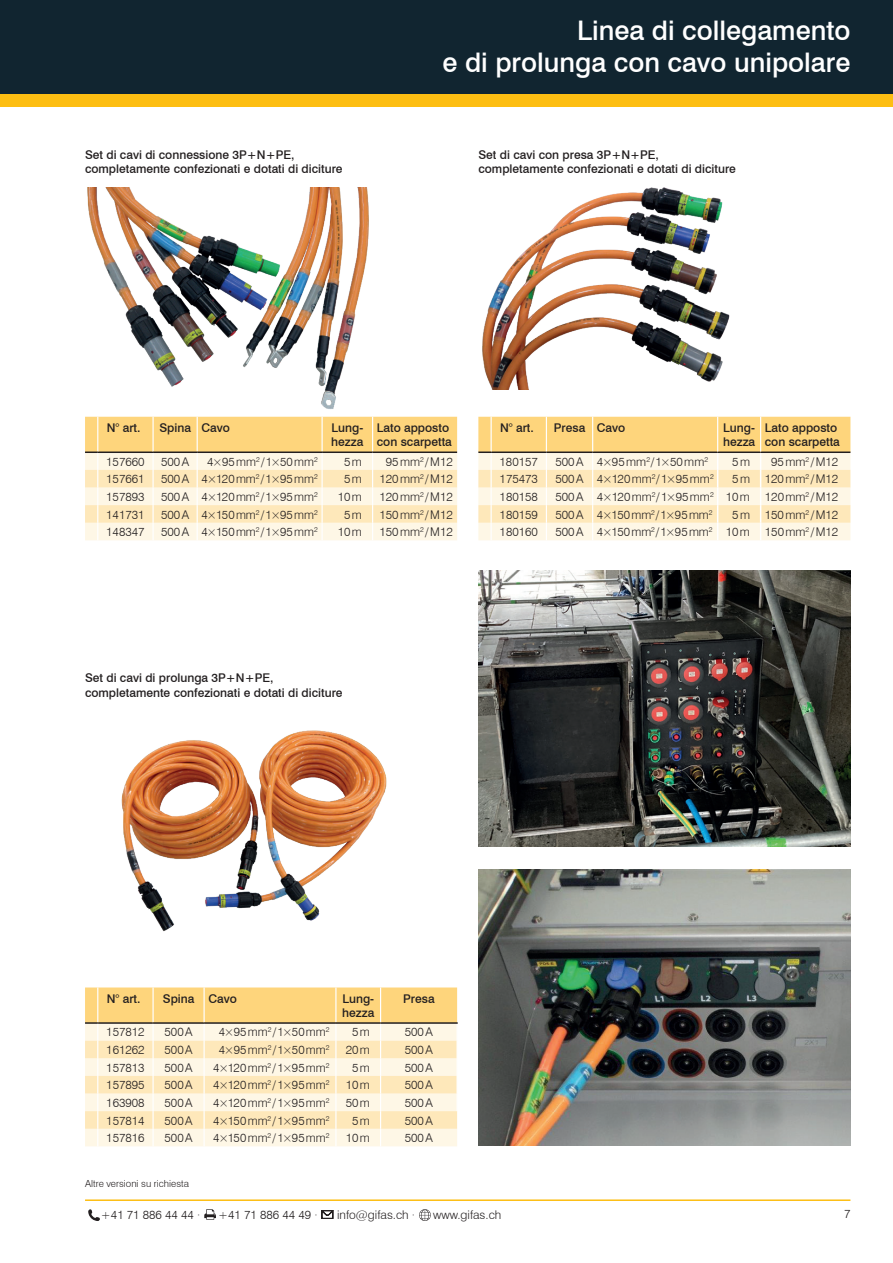
<style>
.page{position:relative;width:893px;height:1263px;background:#fff}
.page>*{position:absolute;margin:0;border:0;box-sizing:border-box;transform-origin:0 0}
.t1{font:500 27px/32.4px "Swiss 721 BT";color:#fff;text-align:right}
.t2{font:300 12px "Swiss 721 BT";color:#231f20}
.t3{font:500 12px/14.4px "Swiss 721 BT";color:#231f20}
.t4{font:300 9.75px "Swiss 721 BT";color:#231f20}
</style>
<div class="page">
<hr style="left:85px;top:1199px;width:765px;height:2px;background:#fdbe12">
<svg style="left:88px;top:1209px;width:12px;height:12px"></svg>
<svg style="left:204px;top:1209px;width:12px;height:11px"></svg>
<svg style="left:322px;top:1210px;width:11px;height:9px"></svg>
<svg style="left:419px;top:1209px;width:12px;height:12px"></svg>
<div style="left:0;top:64px;width:893px;height:42px;background:#fdbe12"></div>
<div style="left:0;top:0;width:893px;height:94px;background:#112530"></div>
<img style="left:85px;top:188px;width:299px;height:229px">
<img style="left:121px;top:730px;width:266px;height:202px">
<img style="left:482px;top:187px;width:248px;height:202px">
<img style="left:478px;top:570px;width:372px;height:276px">
<img style="left:478px;top:869px;width:372px;height:276px">
<svg style="left:85px;top:417px;width:372px;height:123px;background:#fbe6ba"></svg>
<svg style="left:478px;top:417px;width:372px;height:123px;background:#fbe6ba"></svg>
<svg style="left:85px;top:987px;width:373px;height:159px;background:#fce9c0"></svg>
<hr style="left:204px;top:1022px;width:132px;height:2px;background:#231f20">
<hr style="left:336px;top:1022px;width:45px;height:2px;background:#231f20">
<p class="t3" style="left:85px;top:147px;width:259px">Set di cavi di connessione 3P+N+PE, completamente confezionati e dotati di diciture</p>
<h1 class="t1" style="left:442px;top:14px;width:409px">Linea di collegamento<br>e di prolunga con cavo unipolare</h1>
<p class="t3" style="left:478px;top:147px;width:259px">Set di cavi con presa 3P+N+PE, completamente confezionati e dotati di diciture</p>
<p class="t3" style="left:107px;top:420px;width:35px">N° art.</p>
<p class="t3" style="left:159px;top:420px;width:72px">Spina Cavo</p>
<p class="t3" style="left:331px;top:420px;width:34px">Lung&shy;hezza</p>
<p class="t3" style="left:377px;top:420px;width:77px">Lato apposto con scarpetta</p>
<p class="t2" style="left:106px;top:454px;width:40px">157660</p>
<p class="t2" style="left:161px;top:454px;width:30px">500A</p>
<p class="t2" style="left:207px;top:454px;width:112px">4×95mm<sup>2</sup> /1×50mm<sup>2</sup></p>
<p class="t2" style="left:344px;top:454px;width:19px">5m</p>
<p class="t2" style="left:386px;top:454px;width:69px">95mm<sup>2</sup> /M12</p>
<p class="t2" style="left:106px;top:472px;width:40px">157661</p>
<p class="t2" style="left:161px;top:472px;width:158px">500A 4×120mm<sup>2</sup> /1×95mm<sup>2</sup></p>
<p class="t2" style="left:344px;top:472px;width:19px">5m</p>
<p class="t2" style="left:379px;top:472px;width:75px">120mm<sup>2</sup> /M12</p>
<p class="t2" style="left:106px;top:489px;width:40px">157893</p>
<p class="t2" style="left:161px;top:489px;width:158px">500A 4×120mm<sup>2</sup> /1×95mm<sup>2</sup></p>
<p class="t2" style="left:338px;top:489px;width:26px">10m</p>
<p class="t2" style="left:379px;top:489px;width:75px">120mm<sup>2</sup> /M12</p>
<p class="t2" style="left:106px;top:507px;width:40px">141731</p>
<p class="t2" style="left:161px;top:507px;width:158px">500A 4×150mm<sup>2</sup> /1×95mm<sup>2</sup></p>
<p class="t2" style="left:344px;top:507px;width:19px">5m</p>
<p class="t2" style="left:379px;top:507px;width:75px">150mm<sup>2</sup> /M12</p>
<p class="t2" style="left:106px;top:525px;width:40px">148347</p>
<p class="t2" style="left:161px;top:525px;width:158px">500A 4×150mm<sup>2</sup> /1×95mm<sup>2</sup></p>
<p class="t2" style="left:338px;top:525px;width:26px">10m</p>
<p class="t2" style="left:379px;top:525px;width:75px">150mm<sup>2</sup> /M12</p>
<p class="t3" style="left:500px;top:420px;width:35px">N° art.</p>
<p class="t3" style="left:554px;top:420px;width:73px">Presa Cavo</p>
<p class="t3" style="left:723px;top:420px;width:34px">Lung&shy;hezza</p>
<p class="t3" style="left:765px;top:420px;width:77px">Lato apposto con scarpetta</p>
<p class="t2" style="left:500px;top:454px;width:40px">180157</p>
<p class="t2" style="left:555px;top:454px;width:154px">500A 4×95mm<sup>2</sup>/1×50mm<sup>2</sup></p>
<p class="t2" style="left:732px;top:454px;width:19px">5m</p>
<p class="t2" style="left:771px;top:454px;width:69px">95mm<sup>2</sup> /M12</p>
<p class="t2" style="left:500px;top:472px;width:40px">175473</p>
<p class="t2" style="left:555px;top:472px;width:160px">500A 4×120mm<sup>2</sup>/1×95mm<sup>2</sup></p>
<p class="t2" style="left:732px;top:472px;width:108px">5m 120mm<sup>2</sup> /M12</p>
<p class="t2" style="left:500px;top:489px;width:40px">180158</p>
<p class="t2" style="left:555px;top:489px;width:284px">500A 4×120mm<sup>2</sup>/1×95mm<sup>2</sup> 10m 120mm<sup>2</sup> /M12</p>
<p class="t2" style="left:500px;top:507px;width:40px">180159</p>
<p class="t2" style="left:555px;top:507px;width:159px">500A 4×150mm<sup>2</sup>/1×95mm<sup>2</sup></p>
<p class="t2" style="left:732px;top:507px;width:108px">5m 150mm<sup>2</sup> /M12</p>
<p class="t2" style="left:500px;top:525px;width:40px">180160</p>
<p class="t2" style="left:555px;top:525px;width:284px">500A 4×150mm<sup>2</sup>/1×95mm<sup>2</sup> 10m 150mm<sup>2</sup> /M12</p>
<p class="t3" style="left:85px;top:671px;width:259px">Set di cavi di prolunga 3P+N+PE, completamente confezionati e dotati di diciture</p>
<p class="t3" style="left:107px;top:991px;width:35px">N° art.</p>
<p class="t3" style="left:163px;top:991px;width:76px">Spina Cavo</p>
<p class="t3" style="left:342px;top:991px;width:34px">Lung&shy;hezza</p>
<p class="t3" style="left:403px;top:991px;width:33px">Presa</p>
<p class="t2" style="left:106px;top:1025px;width:40px">157812</p>
<p class="t2" style="left:165px;top:1025px;width:30px">500A</p>
<p class="t2" style="left:219px;top:1025px;width:112px">4×95mm<sup>2</sup> /1×50mm<sup>2</sup></p>
<p class="t2" style="left:352px;top:1025px;width:19px">5m</p>
<p class="t2" style="left:405px;top:1025px;width:30px">500A</p>
<p class="t2" style="left:106px;top:1042px;width:40px">161262</p>
<p class="t2" style="left:165px;top:1042px;width:30px">500A</p>
<p class="t2" style="left:219px;top:1042px;width:112px">4×95mm<sup>2</sup> /1×50mm<sup>2</sup></p>
<p class="t2" style="left:346px;top:1042px;width:26px">20m</p>
<p class="t2" style="left:405px;top:1042px;width:30px">500A</p>
<p class="t2" style="left:106px;top:1060px;width:40px">157813</p>
<p class="t2" style="left:165px;top:1060px;width:30px">500A</p>
<p class="t2" style="left:213px;top:1060px;width:118px">4×120mm<sup>2</sup> /1×95mm<sup>2</sup></p>
<p class="t2" style="left:352px;top:1060px;width:19px">5m</p>
<p class="t2" style="left:405px;top:1060px;width:30px">500A</p>
<p class="t2" style="left:106px;top:1078px;width:40px">157895</p>
<p class="t2" style="left:165px;top:1078px;width:30px">500A</p>
<p class="t2" style="left:213px;top:1078px;width:118px">4×120mm<sup>2</sup> /1×95mm<sup>2</sup></p>
<p class="t2" style="left:346px;top:1078px;width:26px">10m</p>
<p class="t2" style="left:405px;top:1078px;width:30px">500A</p>
<p class="t2" style="left:106px;top:1095px;width:40px">163908</p>
<p class="t2" style="left:165px;top:1095px;width:30px">500A</p>
<p class="t2" style="left:213px;top:1095px;width:118px">4×120mm<sup>2</sup> /1×95mm<sup>2</sup></p>
<p class="t2" style="left:346px;top:1095px;width:26px">50m</p>
<p class="t2" style="left:405px;top:1095px;width:30px">500A</p>
<p class="t2" style="left:106px;top:1113px;width:40px">157814</p>
<p class="t2" style="left:165px;top:1113px;width:30px">500A</p>
<p class="t2" style="left:213px;top:1113px;width:118px">4×150mm<sup>2</sup> /1×95mm<sup>2</sup></p>
<p class="t2" style="left:352px;top:1113px;width:19px">5m</p>
<p class="t2" style="left:405px;top:1113px;width:30px">500A</p>
<p class="t2" style="left:106px;top:1130px;width:40px">157816</p>
<p class="t2" style="left:165px;top:1130px;width:30px">500A</p>
<p class="t2" style="left:213px;top:1130px;width:118px">4×150mm<sup>2</sup> /1×95mm<sup>2</sup></p>
<p class="t2" style="left:346px;top:1130px;width:26px">10m</p>
<p class="t2" style="left:405px;top:1130px;width:30px">500A</p>
<p class="t4" style="left:85px;top:1178px;width:105px">Altre versioni su richiesta</p>
<p class="t2" style="left:101px;top:1207px;width:101px">+41 71 886 44 44 ·</p>
<p class="t2" style="left:218px;top:1207px;width:101px">+41 71 886 44 49 ·</p>
<p class="t2" style="left:337px;top:1207px;width:80px">info@gifas.ch ·</p>
<p class="t2" style="left:433px;top:1207px;width:70px">www.gifas.ch</p>
<p class="t2" style="left:844px;top:1206px;width:8px">7</p>
</div>
